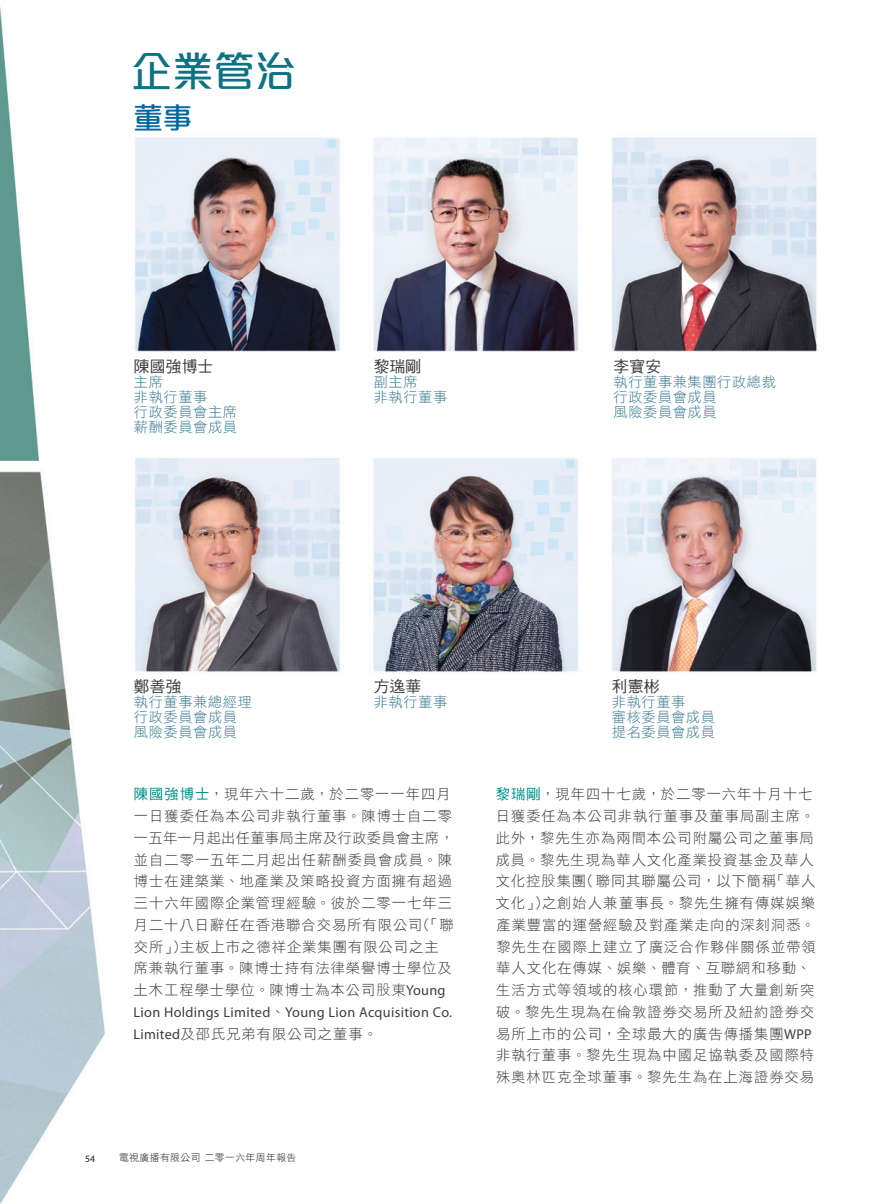
<style>
.page{position:relative;width:893px;height:1204px;background:#fff}
.page>*{position:absolute;margin:0;border:0;box-sizing:border-box;transform-origin:0 0}
.t1{font:500 42px "M Elle HK";color:#0d7281}
.t2{font:500 30px "M Elle HK";color:#00669e}
.t3{font:15.75px "DF Hei Std W5";letter-spacing:.01em;color:#3e3e3f}
.t4{font:14.25px/21.8px "DF Hei Std W3";letter-spacing:.07em;color:#3e3e3f}
.t5{font:14.25px/15px "DF Hei Std W3";letter-spacing:.04em;color:#3c7b93}
.t6{font:14.25px "Myriad Pro";letter-spacing:.02em;color:#3e3e3f}
.t7{font:9.75px "Myriad Pro";letter-spacing:.01em;color:#231f20}
.t8{font:9.75px "DF Hei HK W3";letter-spacing:.05em;color:#231f20}
.s1{font-family:"DF Hei Std W5";color:#009188}
.s2{font-family:"M Hei HKS";font-weight:300}
.s3{font-family:"Myriad Pro"}
.s4{font-family:"DF Hei Std W3"}
</style>
<div class="page">
<img style="left:0;top:7px;width:817px;height:1196px">
<h1 class="t1" style="left:131px;top:42px;width:168px">企業管治</h1>
<h2 class="t2" style="left:133px;top:97px;width:61px">董事</h2>
<p class="t3" style="left:134px;top:357px;width:81px">陳國強博士</p>
<p class="t5" style="left:134px;top:374px;width:105px">主席<br>非執行董事<br>行政委員會主席薪酬委員會成員</p>
<p class="t3" style="left:374px;top:357px;width:49px">黎瑞剛</p>
<p class="t5" style="left:374px;top:374px;width:75px">副主席<br>非執行董事</p>
<p class="t3" style="left:613px;top:357px;width:49px">李寶安</p>
<p class="t5" style="left:613px;top:374px;width:164px">執行董事兼集團行政總裁行政委員會成員<br>風險委員會成員</p>
<p class="t3" style="left:134px;top:678px;width:49px">鄭善強</p>
<p class="t5" style="left:134px;top:694px;width:119px">執行董事兼總經理行政委員會成員風險委員會成員</p>
<p class="t3" style="left:374px;top:678px;width:49px">方逸華</p>
<p class="t5" style="left:374px;top:694px;width:75px">非執行董事</p>
<p class="t4" style="left:134px;top:783px;width:322px"><span class="s1">陳國強博士</span>，現年六十二歲，於二零一一年四月一日獲委任為本公司非執行董事。陳博士自二零一五年一月起出任董事局主席及行政委員會主席，並自二零一五年二月起出任薪酬委員會成員。陳博士在建築業、地產業及策略投資方面擁有超過三十六年國際企業管理經驗。彼於二零一七年三月二十八日辭任在香港聯合交易所有限公司（「聯交所」）主板上市之德祥企業集團有限公司之主席兼執行董事。陳博士持有法律榮譽博士學位及土木工程學士學位。陳博士為本公司<span class="s2">股</span>東<span class="s3">Young</span></p>
<p class="t6" style="left:134px;top:1003px;width:320px">Lion Holdings Limited<span class="s4">、</span>Young Lion Acquisition Co.</p>
<p class="t4" style="left:133px;top:1022px;width:245px"><span class="s3">Limited</span>及邵氏兄弟有限公司之董事。</p>
<p class="t7" style="left:85px;top:1152px;width:12px">54</p>
<p class="t8" style="left:119px;top:1152px;width:179px">電視廣播有限公司 二零一六年周年報告</p>
<p class="t7" style="left:119px;top:1152px;width:213px">Television Broadcasts Limited Annual Report 2016</p>
<p class="t3" style="left:612px;top:678px;width:49px">利憲彬</p>
<p class="t5" style="left:612px;top:694px;width:105px">非執行董事<br>審核委員會成員提名委員會成員</p>
<p class="t4" style="left:496px;top:783px;width:322px"><span class="s1">黎瑞剛</span>，現年四十七歲，於二零一六年十月十七日獲委任為本公司非執行董事及董事局副主席。此外，黎先生亦為兩間本公司附屬公司之董事局成員。黎先生現為華人文化產業投資基金及華人文化控<span class="s2">股</span>集團（聯同其聯屬公司，以下簡稱「華人文化」）之創始人兼董事長。黎先生擁有傳媒娛樂產業豐富的運營經驗及對產業走向的深刻洞悉。黎先生在國際上建立了廣泛合作夥伴關係並帶領華人文化在傳媒、娛樂、體育、互聯網和移動、生活方式等領域的核心環節，推動了大量創新突破。黎先生現為在倫敦證券交易所及紐約證券交易所上市的公司，全球最大的廣告傳播集團<span class="s3">WPP</span>非執行董事。黎先生現為中國足協執委及國際特殊奧林匹克全球董事。黎先生為在上海證券交易</p>
</div>
